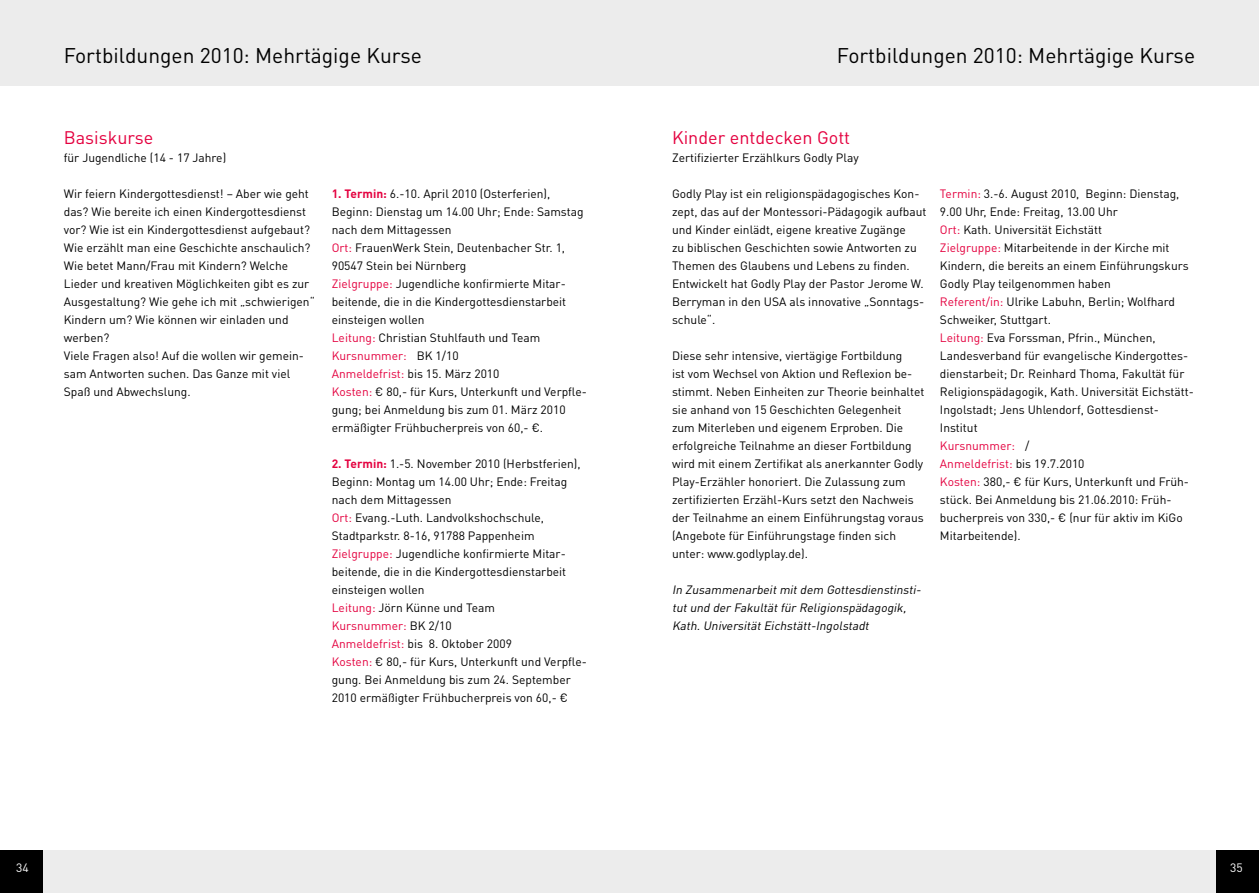
<style>
.page{position:relative;width:1259px;height:893px;background:#fff}
.page>*{position:absolute;margin:0;border:0;box-sizing:border-box;transform-origin:0 0}
.t1{font:21px "DINOT";color:#000}
.t2{font:18px "DINOT";color:#e4003f}
.t3{font:12px/18px "DINOT";color:#000}
.t4{font:italic 12px/18px "DINOT";color:#000}
.t5{font:12px "DINOT";color:#fff}
.s1{font-weight:700;color:#e4003f}
.s2{color:#e4003f}
</style>
<div class="page">
<div style="left:0;top:850px;width:629px;height:43px;background:#ececec"></div>
<div style="left:0;top:0;width:629px;height:85px;background:#ececec"></div>
<div style="left:0;top:850px;width:43px;height:43px;background:#000"></div>
<div style="left:629px;top:850px;width:630px;height:43px;background:#ececec"></div>
<div style="left:1216px;top:850px;width:43px;height:43px;background:#000"></div>
<div style="left:629px;top:0;width:630px;height:85px;background:#ececec"></div>
<h1 class="t1" style="left:64px;top:41px;width:360px">Fortbildungen 2010: Mehrtägige Kurse</h1>
<h1 class="t1" style="left:837px;top:41px;width:360px">Fortbildungen 2010: Mehrtägige Kurse</h1>
<h2 class="t2" style="left:64px;top:125px;width:91px">Basiskurse</h2>
<p class="t3" style="left:64px;top:148px;width:164px">für Jugendliche (14 - 17 Jahre)</p>
<p class="t3" style="left:64px;top:184px;width:253px">Wir feiern Kindergottesdienst! – Aber wie geht das? Wie bereite ich einen Kindergottesdienst vor? Wie ist ein Kindergottesdienst aufgebaut?<br>Wie erzählt man eine Geschichte anschaulich?<br>Wie betet Mann/Frau mit Kindern? Welche Lieder und kreativen Möglichkeiten gibt es zur Ausgestaltung? Wie gehe ich mit „schwierigen“ Kindern um? Wie können wir einladen und werben?<br>Viele Fragen also! Auf die wollen wir gemein&shy;sam Antworten suchen. Das Ganze mit viel Spaß und Abwechslung.</p>
<p class="t3" style="left:332px;top:184px;width:257px"><span class="s1">1. Termin:</span> 6.-10. April 2010 (Osterferien), Beginn: Dienstag um 14.00 Uhr; Ende: Samstag nach dem Mittagessen<br><span class="s2">Ort:</span> FrauenWerk Stein, Deutenbacher Str. 1, 90547 Stein bei Nürnberg<br><span class="s2">Zielgruppe:</span> Jugendliche konfirmierte Mitar&shy;beitende, die in die Kindergottesdienstarbeit einsteigen wollen<br><span class="s2">Leitung:</span> Christian Stuhlfauth und Team <span class="s2">Kursnummer:</span> BK 1/10<br><span class="s2">Anmeldefrist:</span> bis 15. März 2010<br><span class="s2">Kosten:</span> € 80,- für Kurs, Unterkunft und Verpfle&shy;gung; bei Anmeldung bis zum 01. März 2010 ermäßigter Frühbucherpreis von 60,- €.</p>
<p class="t3" style="left:332px;top:454px;width:257px"><span class="s1">2. Termin:</span> 1.-5. November 2010 (Herbstferien), Beginn: Montag um 14.00 Uhr; Ende: Freitag nach dem Mittagessen<br><span class="s2">Ort:</span> Evang.-Luth. Landvolkshochschule, Stadtparkstr. 8-16, 91788 Pappenheim <span class="s2">Zielgruppe:</span> Jugendliche konfirmierte Mitar&shy;beitende, die in die Kindergottesdienstarbeit einsteigen wollen<br><span class="s2">Leitung:</span> Jörn Künne und Team<br><span class="s2">Kursnummer:</span> BK 2/10<br><span class="s2">Anmeldefrist:</span> bis 8. Oktober 2009<br><span class="s2">Kosten:</span> € 80,- für Kurs, Unterkunft und Verpfle&shy;gung. Bei Anmeldung bis zum 24. September 2010 ermäßigter Frühbucherpreis von 60,- €</p>
<h2 class="t2" style="left:672px;top:125px;width:180px">Kinder entdecken Gott</h2>
<p class="t3" style="left:672px;top:148px;width:188px">Zertifizierter Erzählkurs Godly Play</p>
<p class="t3" style="left:672px;top:184px;width:256px">Godly Play ist ein religionspädagogisches Kon&shy;zept, das auf der Montessori-Pädagogik aufbaut und Kinder einlädt, eigene kreative Zugänge<br>zu biblischen Geschichten sowie Antworten zu Themen des Glaubens und Lebens zu finden.<br>Entwickelt hat Godly Play der Pastor Jerome W.<br>Berryman in den USA als innovative „Sonntags&shy;schule“.</p>
<p class="t3" style="left:672px;top:346px;width:254px">Diese sehr intensive, viertägige Fortbildung<br>ist vom Wechsel von Aktion und Reflexion be&shy;stimmt. Neben Einheiten zur Theorie beinhaltet sie anhand von 15 Geschichten Gelegenheit zum Miterleben und eigenem Erproben. Die erfolgreiche Teilnahme an dieser Fortbildung wird mit einem Zertifikat als anerkannter Godly Play-Erzähler honoriert. Die Zulassung zum zertifizierten Erzähl-Kurs setzt den Nachweis der Teilnahme an einem Einführungstag voraus (Angebote für Einführungstage finden sich unter: www.godlyplay.de).</p>
<p class="t4" style="left:672px;top:580px;width:253px">In Zusammenarbeitmitdem Gottesdienstinsti&shy;tutund der Fakultätfür Religionspädagogik,<br>Kath.UniversitätEichstätt-Ingolstadt</p>
<p class="t3" style="left:940px;top:184px;width:255px"><span class="s2">Termin:</span> 3.-6. August 2010, Beginn: Dienstag, 9.00 Uhr, Ende: Freitag, 13.00 Uhr<br><span class="s2">Ort:</span> Kath. Universität Eichstätt<br><span class="s2">Zielgruppe:</span> Mitarbeitende in der Kirche mit Kindern, die bereits an einem Einführungskurs Godly Play teilgenommen haben<br><span class="s2">Referent/in:</span> Ulrike Labuhn, Berlin; Wolfhard Schweiker, Stuttgart.<br><span class="s2">Leitung:</span> Eva Forssman, Pfrin., München, Landesverband für evangelische Kindergottes&shy;dienstarbeit; Dr. Reinhard Thoma, Fakultät für Religionspädagogik, Kath. Universität Eichstätt-Ingolstadt; Jens Uhlendorf, Gottesdienst-Institut<br><span class="s2">Kursnummer:</span> /<br><span class="s2">Anmeldefrist:</span> bis 19.7.2010<br><span class="s2">Kosten:</span> 380,- € für Kurs, Unterkunft und Früh&shy;stück. Bei Anmeldung bis 21.06.2010: Früh&shy;bucherpreis von 330,- € (nur für aktiv im KiGo Mitarbeitende).</p>
<p class="t5" style="left:16px;top:860px;width:14px">34</p>
<p class="t5" style="left:1230px;top:860px;width:14px">35</p>
</div>
